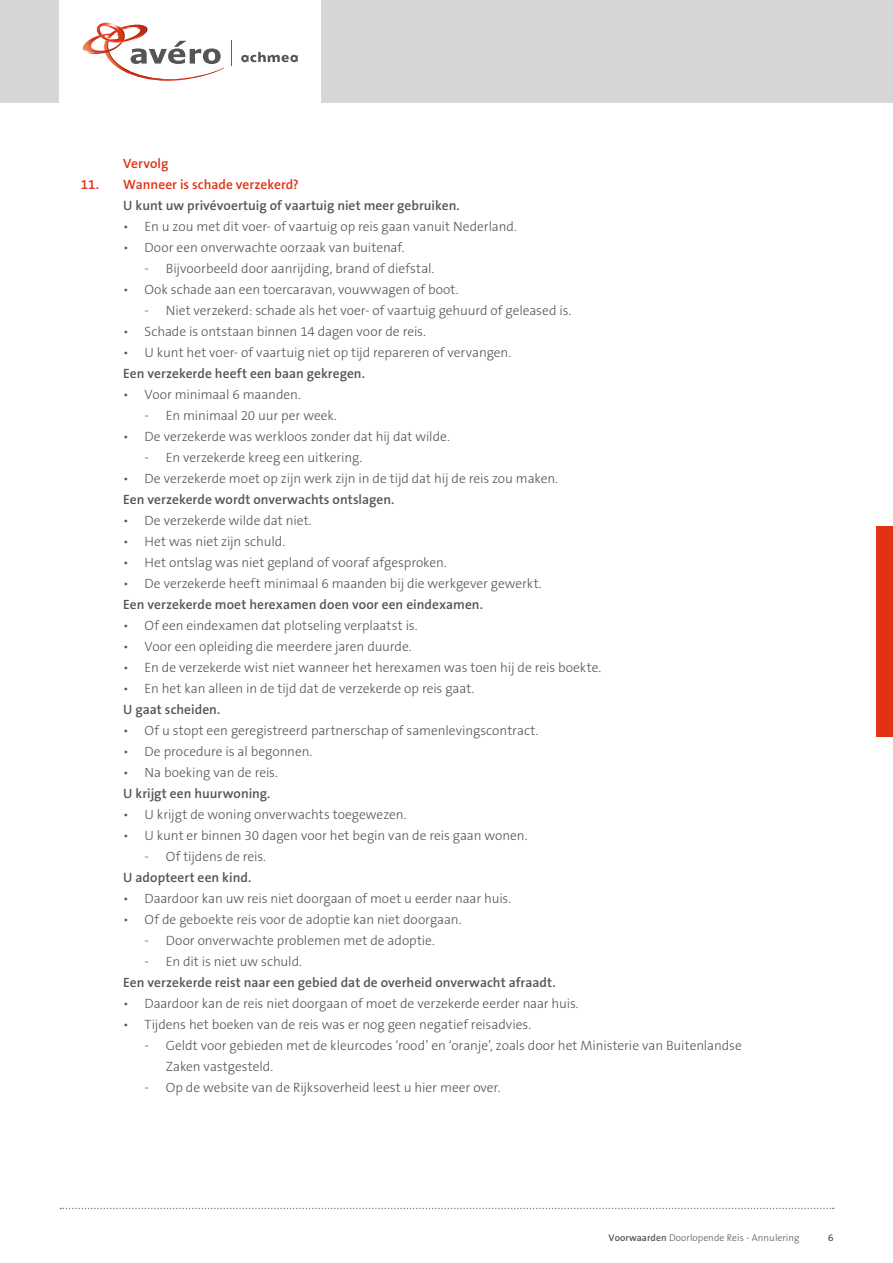
<style>
.page{position:relative;width:893px;height:1263px;background:#fff}
.page>*{position:absolute;margin:0;border:0;box-sizing:border-box;transform-origin:0 0}
.t1{font:300 13.5px/21px "The Sans B3";letter-spacing:-.005em;color:#555}
.t2{font:600 13.5px "The Sans B6";letter-spacing:.005em;color:#555}
.t3{font:600 13.5px "The Sans B6";color:#e13214}
.t4{font:300 9.75px "The Sans B3";letter-spacing:.005em;color:#555}
.s1{font-family:"The Sans B6";font-weight:600}
</style>
<div class="page">
<div style="left:0;top:0;width:893px;height:103px;background:#d6d6d6"></div>
<div style="left:60px;top:0;width:261px;height:103px;background:#fff"></div>
<svg style="left:241px;top:52px;width:57px;height:10px"></svg>
<svg style="left:83px;top:22px;width:141px;height:59px"></svg>
<svg style="left:231px;top:41px;width:1px;height:25px"></svg>
<svg style="left:60px;top:1208px;width:774px;height:1px"></svg>
<div style="left:876px;top:526px;width:17px;height:211px;background:#e13214"></div>
<p class="t3" style="left:123px;top:156px;width:47px">Vervolg</p>
<p class="t3" style="left:81px;top:177px;width:220px">11. Wanneer is schade verzekerd?</p>
<p class="t2" style="left:123px;top:198px;width:338px">U kunt uw privévoertuig of vaartuig niet meer gebruiken.</p>
<p class="t1" style="left:123px;top:217px;width:395px">• En u zou met dit voer- of vaartuig op reis gaan vanuit Nederland.</p>
<p class="t1" style="left:123px;top:238px;width:283px">• Door een onverwachte oorzaak van buitenaf.</p>
<p class="t1" style="left:145px;top:259px;width:291px">- Bijvoorbeeld door aanrijding, brand of diefstal.</p>
<p class="t1" style="left:123px;top:280px;width:337px">• Ook schade aan een toercaravan, vouwwagen of boot.</p>
<p class="t1" style="left:145px;top:301px;width:428px">- Niet verzekerd: schade als het voer- of vaartuig gehuurd of geleased is.</p>
<p class="t1" style="left:123px;top:322px;width:304px">• Schade is ontstaan binnen 14 dagen voor de reis.</p>
<p class="t1" style="left:123px;top:343px;width:389px">• U kunt het voer- of vaartuig niet op tijd repareren of vervangen.</p>
<p class="t2" style="left:123px;top:366px;width:243px">Een verzekerde heeft een baan gekregen.</p>
<p class="t1" style="left:123px;top:385px;width:179px">• Voor minimaal 6 maanden.</p>
<p class="t1" style="left:145px;top:406px;width:194px">- En minimaal 20 uur per week.</p>
<p class="t1" style="left:123px;top:427px;width:328px">• De verzekerde was werkloos zonder dat hij dat wilde.</p>
<p class="t1" style="left:145px;top:448px;width:219px">- En verzekerde kreeg een uitkering.</p>
<p class="t1" style="left:123px;top:469px;width:436px">• De verzekerde moet op zijn werk zijn in de tijd dat hij de reis zou maken.</p>
<p class="t2" style="left:123px;top:492px;width:273px">Een verzekerde wordt onverwachts ontslagen.</p>
<p class="t1" style="left:123px;top:511px;width:190px">• De verzekerde wilde dat niet.</p>
<p class="t1" style="left:123px;top:532px;width:163px">• Het was niet zijn schuld.</p>
<p class="t1" style="left:123px;top:553px;width:325px">• Het ontslag was niet gepland of vooraf afgesproken.</p>
<p class="t1" style="left:123px;top:574px;width:420px">• De verzekerde heeft minimaal 6 maanden bij die werkgever gewerkt.</p>
<p class="t2" style="left:123px;top:598px;width:361px">Een verzekerde moet herexamen doen voor een eindexamen.</p>
<p class="t1" style="left:123px;top:616px;width:296px">• Of een eindexamen dat plotseling verplaatst is.</p>
<p class="t1" style="left:123px;top:637px;width:290px">• Voor een opleiding die meerdere jaren duurde.</p>
<p class="t1" style="left:123px;top:658px;width:479px">• En de verzekerde wist niet wanneer het herexamen was toen hij de reis boekte.</p>
<p class="t1" style="left:123px;top:679px;width:353px">• En het kan alleen in de tijd dat de verzekerde op reis gaat.</p>
<p class="t2" style="left:123px;top:703px;width:99px">U gaat scheiden.</p>
<p class="t1" style="left:123px;top:721px;width:417px">• Of u stopt een geregistreerd partnerschap of samenlevingscontract.</p>
<p class="t1" style="left:123px;top:742px;width:191px">• De procedure is al begonnen.</p>
<p class="t1" style="left:123px;top:763px;width:156px">• Na boeking van de reis.</p>
<p class="t2" style="left:123px;top:787px;width:149px">U krijgt een huurwoning.</p>
<p class="t1" style="left:123px;top:805px;width:285px">• U krijgt de woning onverwachts toegewezen.</p>
<p class="t1" style="left:123px;top:826px;width:406px">• U kunt er binnen 30 dagen voor het begin van de reis gaan wonen.</p>
<p class="t1" style="left:145px;top:847px;width:123px">- Of tijdens de reis.</p>
<p class="t2" style="left:123px;top:871px;width:129px">U adopteert een kind.</p>
<p class="t1" style="left:123px;top:889px;width:389px">• Daardoor kan uw reis niet doorgaan of moet u eerder naar huis.</p>
<p class="t1" style="left:123px;top:910px;width:340px">• Of de geboekte reis voor de adoptie kan niet doorgaan.</p>
<p class="t1" style="left:145px;top:931px;width:292px">- Door onverwachte problemen met de adoptie.</p>
<p class="t1" style="left:145px;top:952px;width:159px">- En dit is niet uw schuld.</p>
<p class="t2" style="left:123px;top:976px;width:434px">Een verzekerde reist naar een gebied dat de overheid onverwacht afraadt.</p>
<p class="t1" style="left:123px;top:994px;width:457px">• Daardoor kan de reis niet doorgaan of moet de verzekerde eerder naar huis.</p>
<p class="t1" style="left:123px;top:1015px;width:409px">• Tijdens het boeken van de reis was er nog geen negatief reisadvies.</p>
<p class="t1" style="left:166px;top:1036px;width:577px;text-indent:-21px">- Geldt voor gebieden met de kleurcodes ‘rood’ en ‘oranje’, zoals door het Ministerie van Buitenlandse<br>Zaken vastgesteld.</p>
<p class="t1" style="left:145px;top:1078px;width:357px">- Op de website van de Rijksoverheid leest u hier meer over.</p>
<p class="t4" style="left:609px;top:1233px;width:192px"><span class="s1">Voorwaarden</span> Doorlopende Reis - Annulering</p>
<p class="t4" style="left:828px;top:1233px;width:7px">6</p>
</div>
